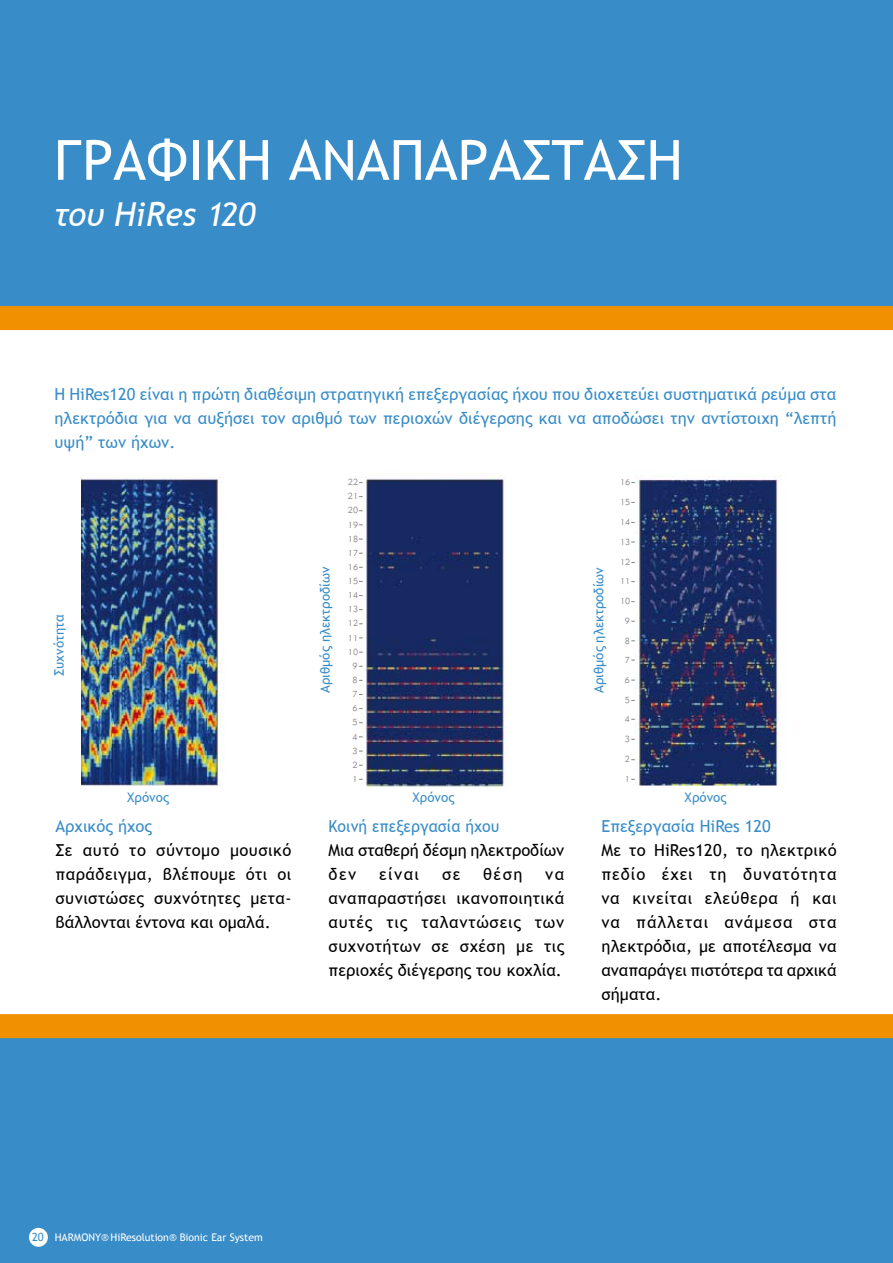
<style>
.page{position:relative;width:893px;height:1263px;background:#fff}
.page>*{position:absolute;margin:0;border:0;box-sizing:border-box;transform-origin:0 0}
.t1{font:55.5px "Trebuchet MS";color:#fff}
.t2{font:italic 33px "Trebuchet MS";color:#fff}
.t3{font:16.5px/24px "Trebuchet MS";color:#000;text-align:justify}
.t4{font:16.5px/24px "Trebuchet MS";color:#388cc7;text-align:justify}
.t5{font:16.5px "Trebuchet MS";color:#388cc7;scale:.96 1}
.t6{font:13.2px "Trebuchet MS";color:#388cc7}
.t7{font:10.5px "Trebuchet MS";color:#fff}
.t8{font:300 8.7px/14.1px "DH Sans";color:#87888a;text-align:center}
.s1{font-size:11.25px;color:#388cc7}
</style>
<div class="page">
<div style="left:0;top:0;width:893px;height:310px;background:#388cc7"></div>
<div style="left:0;top:1028px;width:893px;height:235px;background:#388cc7"></div>
<div style="left:0;top:1014px;width:893px;height:24px;background:#f19000"></div>
<div style="left:0;top:306px;width:893px;height:24px;background:#f19000"></div>
<img style="left:81px;top:478px;width:143px;height:307px">
<img style="left:359px;top:476px;width:148px;height:313px">
<img style="left:631px;top:476px;width:153px;height:309px">
<div style="left:29px;top:1228px;width:19px;height:19px;background:#fff;border-radius:50%"></div>
<h1 class="t1" style="left:54px;top:127px;width:630px">Γραφική ΑΝΑΠΑΡΑΣΤΑΣΗ</h1>
<h2 class="t2" style="left:54px;top:195px;width:203px">του HiRes 120</h2>
<p class="t4" style="left:55px;top:382px;width:783px">Η HiRes120 είναι η πρώτη διαθέσιμη στρατηγική επεξεργασίας ήχου που διοχετεύει συστηματικά ρεύμα στα ηλεκτρόδια για να αυξήσει τον αριθμό των περιοχών διέγερσης και να αποδώσει την αντίστοιχη “λεπτή υψή” των ήχων.</p>
<p class="t6" style="left:51px;top:676px;width:63px;rotate:-90deg">Συχνότητα</p>
<p class="t6" style="left:317px;top:693px;width:128px;rotate:-90deg">Αριθμός ηλεκτροδίων</p>
<p class="t8" style="left:348px;top:475px;width:12px">22<br>21<br>20<br>19<br>18<br>17<br>16<br>15<br>14<br>13<br>12<br>11<br>10<br>9<br>8<br>7<br>6<br>5<br>4<br>3<br>2<br>1</p>
<p class="t8" style="left:620px;top:475px;width:12px">16</p>
<p class="t8" style="left:620px;top:495px;width:12px">15</p>
<p class="t8" style="left:620px;top:515px;width:12px">14</p>
<p class="t8" style="left:620px;top:535px;width:12px">13</p>
<p class="t8" style="left:620px;top:555px;width:12px">12</p>
<p class="t8" style="left:620px;top:574px;width:12px">11</p>
<p class="t8" style="left:620px;top:594px;width:12px">10</p>
<p class="t8" style="left:625px;top:614px;width:7px">9</p>
<p class="t8" style="left:625px;top:633px;width:7px">8</p>
<p class="t8" style="left:625px;top:653px;width:7px">7</p>
<p class="t8" style="left:625px;top:673px;width:7px">6</p>
<p class="t8" style="left:625px;top:691px;width:7px;line-height:18.8px;text-align:left">5<br>4</p>
<p class="t8" style="left:625px;top:732px;width:7px">3</p>
<p class="t8" style="left:625px;top:752px;width:7px">2</p>
<p class="t8" style="left:625px;top:772px;width:7px">1</p>
<p class="t6" style="left:591px;top:693px;width:127px;rotate:-90deg">Αριθμός ηλεκτροδίων</p>
<p class="t6" style="left:127px;top:790px;width:43px">Χρόνος</p>
<p class="t6" style="left:412px;top:790px;width:43px">Χρόνος</p>
<p class="t6" style="left:685px;top:790px;width:43px">Χρόνος</p>
<p class="t4" style="left:56px;top:814px;width:98px">Αρχικός ήχος</p>
<p class="t3" style="left:56px;top:839px;width:238px">Σε αυτό το σύντομο μουσικό παράδειγμα, βλέπουμε ότι οι συνιστώσες συχνότητες μετα&shy;βάλλονται έντονα και ομαλά.</p>
<p class="t5" style="left:328px;top:817px;width:180px">Κοινή επεξεργασία ήχου</p>
<p class="t3" style="left:328px;top:839px;width:237px">Μια σταθερή δέσμη ηλεκτροδίων δεν</p>
<p class="t3" style="left:379px;top:863px;width:42px">είναι</p>
<p class="t3" style="left:442px;top:863px;width:20px">σε</p>
<p class="t3" style="left:483px;top:863px;width:41px">θέση</p>
<p class="t3" style="left:328px;top:863px;width:237px;text-indent:217px">να αναπαραστήσει ικανοποιητικά αυτές τις ταλαντώσεις των συχνοτήτων σε σχέση με τις περιοχές διέγερσης του κοχλία.</p>
<p class="t4" style="left:601px;top:814px;width:171px">Επεξεργασία HiRes 120</p>
<p class="t3" style="left:601px;top:839px;width:237px">Με το HiRes120, το ηλεκτρικό πεδίο έχει τη δυνατότητα να κινείται ελεύθερα ή και να πάλλεται ανάμεσα στα ηλεκτρόδια, με αποτέλεσμα να αναπαράγει πιστότερα τα αρχικά σήματα.</p>
<p class="t7" style="left:32px;top:1231px;width:232px"><span class="s1">20</span> HARMONY® HiResolution® Bionic Ear System</p>
</div>
